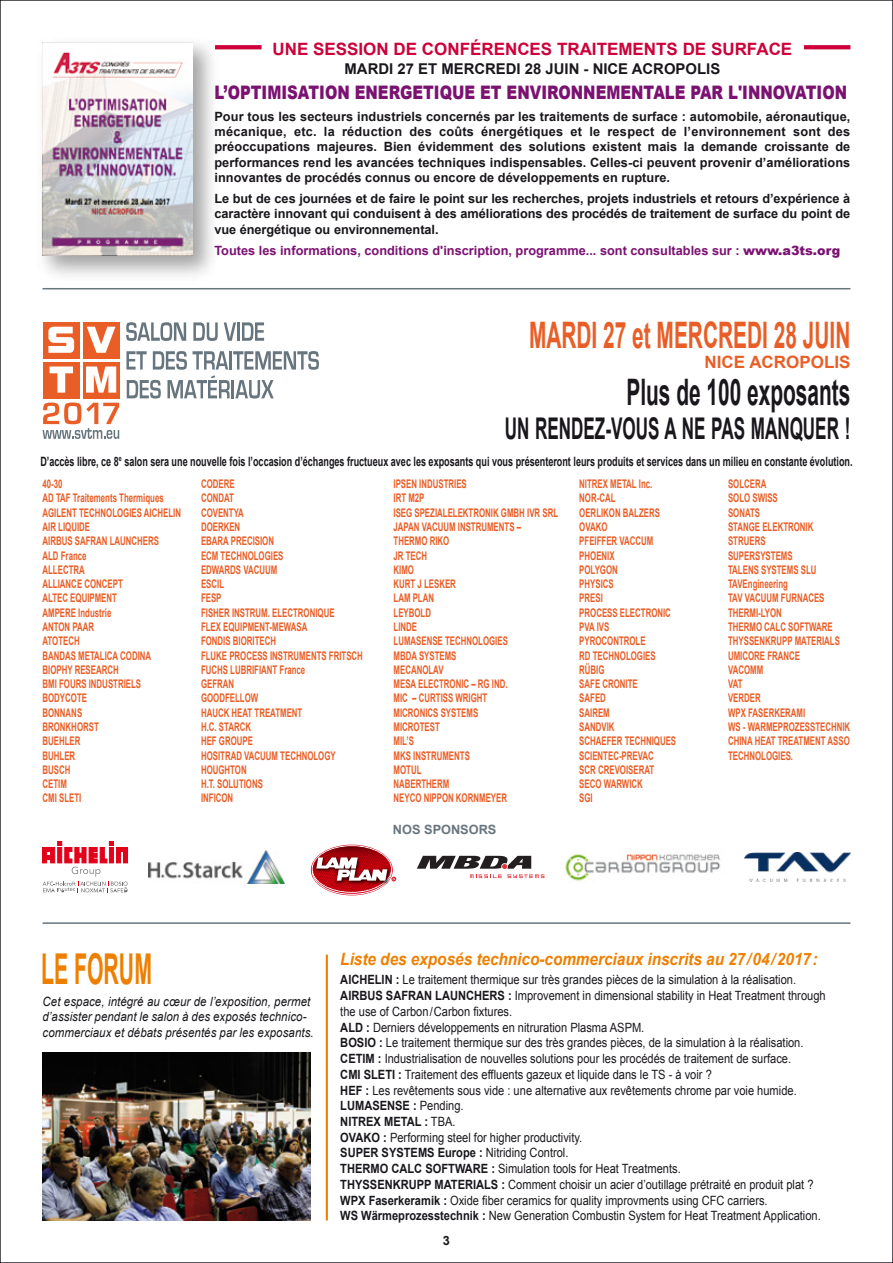
<style>
.page{position:relative;width:893px;height:1263px;background:#fff}
.page>*{position:absolute;margin:0;border:0;box-sizing:border-box;transform-origin:0 0}
.t1{font:700 42.45px "Arial";color:#ee7f00;scale:.5 1}
.t2{font:700 36.6px "Arial";color:#e95e27;scale:.57 1}
.t3{font:700 36.6px "Arial";color:#1a171c;scale:.57 1}
.t4{font:700 29.85px "Arial";color:#1a171c;scale:.57 1}
.t5{font:900 18.6px "Arial";color:#7b1272;scale:.8 1}
.t6{font:italic 700 16.95px "Arial";color:#ee7f00;scale:.9 1}
.t7{font:700 16.95px "Arial";color:#cd0039}
.t8{font:700 16.95px "Arial";color:#e95e27}
.t9{font:700 14.85px "Arial";color:#1a171c}
.t10{font:700 12.9px "Arial";color:#1a171c;scale:.7 1}
.t11{font:12.75px/15.8px "Arial";color:#1a171c;scale:.87 1}
.t12{font:700 12.75px/15.3px "Arial";color:#1a171c;text-align:justify}
.t13{font:italic 12.75px/15.3px "Arial";letter-spacing:.005em;color:#1a171c;scale:.9 1}
.t14{font:700 12.75px "Arial";color:#7b1272}
.t15{font:700 12.75px "Arial";color:#67757e}
.t16{font:700 11.85px/14.2px "Arial";color:#e95e27;scale:.66 1}
.s1{font-weight:900}
.s2{font-weight:700}
</style>
<div class="page">
<img style="left:42px;top:1052px;width:268px;height:168px">
<img style="left:43px;top:51px;width:150px;height:204px">
<hr style="left:43px;top:288px;width:807px;height:1px;background:#67757e">
<hr style="left:43px;top:922px;width:807px;height:2px;background:#67757e">
<div style="left:43px;top:322px;width:36px;height:37px;background:#e95e27"></div>
<svg style="left:48px;top:327px;width:26px;height:26px"></svg>
<div style="left:83px;top:322px;width:36px;height:37px;background:#e95e27"></div>
<div style="left:43px;top:362px;width:36px;height:36px;background:#e95e27"></div>
<div style="left:83px;top:362px;width:36px;height:36px;background:#e95e27"></div>
<svg style="left:87px;top:327px;width:28px;height:26px"></svg>
<svg style="left:50px;top:366px;width:23px;height:27px"></svg>
<svg style="left:86px;top:366px;width:30px;height:27px"></svg>
<svg style="left:126px;top:322px;width:60px;height:19px"></svg>
<svg style="left:193px;top:322px;width:25px;height:19px"></svg>
<svg style="left:224px;top:322px;width:12px;height:19px"></svg>
<hr style="left:237px;top:322px;width:3px;height:19px;background:#67757e">
<svg style="left:242px;top:322px;width:22px;height:19px"></svg>
<svg style="left:126px;top:351px;width:193px;height:47px"></svg>
<svg style="left:43px;top:402px;width:76px;height:37px"></svg>
<img style="left:744px;top:852px;width:106px;height:29px">
<svg style="left:43px;top:841px;width:85px;height:51px"></svg>
<img style="left:565px;top:850px;width:156px;height:33px">
<svg style="left:311px;top:846px;width:85px;height:49px"></svg>
<img style="left:149px;top:850px;width:136px;height:33px">
<svg style="left:417px;top:856px;width:127px;height:22px"></svg>
<hr style="left:326px;top:955px;width:2px;height:265px;background:#ee7f00">
<svg style="left:215px;top:45px;width:47px;height:4px"></svg>
<svg style="left:804px;top:45px;width:46px;height:4px"></svg>
<p class="t7" style="left:273px;top:38px;width:521px">UNE SESSION DE CONFÉRENCES TRAITEMENTS DE SURFACE</p>
<p class="t9" style="left:345px;top:59px;width:377px">MARDI 27 ET MERCREDI 28 JUIN - NICE ACROPOLIS</p>
<p class="t5" style="left:214px;top:79px;width:792px">L’OPTIMISATION ENERGETIQUE ET ENVIRONNEMENTALE PAR L'INNOVATION</p>
<p class="t12" style="left:214px;top:109px;width:637px">Pour tous les secteurs industriels concernés par les traitements de surface : automobile, aéronautique, mécanique, etc. la réduction des coûts énergétiques et le respect de l’environnement sont des préoccupations majeures. Bien évidemment des solutions existent mais la demande croissante de performances rend les avancées techniques indispensables. Celles-ci peuvent provenir d’améliorations innovantes de procédés connus ou encore de développements en rupture.</p>
<p class="t12" style="left:214px;top:191px;width:637px">Le but de ces journées et de faire le point sur les recherches, projets industriels et retours d’expérience à caractère innovant qui conduisent à des améliorations des procédés de traitement de surface du point de vue énergétique ou environnemental.</p>
<p class="t14" style="left:214px;top:242px;width:627px">Toutes les informations, conditions d'inscription, programme... sont consultables sur : <span class="s1">www.a3ts.org</span></p>
<p class="t2" style="left:529px;top:311px;width:565px">MARDI 27 et MERCREDI 28 JUIN</p>
<p class="t8" style="left:705px;top:351px;width:147px">NICE ACROPOLIS</p>
<p class="t3" style="left:626px;top:368px;width:395px">Plus de 100 exposants</p>
<p class="t4" style="left:505px;top:408px;width:608px">UN RENDEZ-VOUS A NE PAS MANQUER !</p>
<p class="t10" style="left:40px;top:452px;width:1162px">D’accès libre, ce 8<sup>e</sup> salon sera une nouvelle fois l’occasion d’échanges fructueux avec les exposants qui vous présenteront leurs produits et services dans un milieu en constante évolution.</p>
<p class="t16" style="left:43px;top:477px;width:211px">40-30<br>AD TAF Traitements Thermiques<br>AGILENT TECHNOLOGIES AICHELIN<br>AIR LIQUIDE<br>AIRBUS SAFRAN LAUNCHERS<br>ALD France<br>ALLECTRA<br>ALLIANCE CONCEPT<br>ALTEC EQUIPMENT<br>AMPERE Industrie<br>ANTON PAAR<br>ATOTECH<br>BANDAS METALICA CODINA<br>BIOPHY RESEARCH<br>BMI FOURS INDUSTRIELS<br>BODYCOTE<br>BONNANS<br>BRONKHORST<br>BUEHLER<br>BUHLER<br>BUSCH<br>CETIM<br>CMI SLETI</p>
<p class="t16" style="left:201px;top:477px;width:247px">CODERE<br>CONDAT<br>COVENTYA<br>DOERKEN<br>EBARA PRECISION<br>ECM TECHNOLOGIES<br>EDWARDS VACUUM<br>ESCIL<br>FESP<br>FISHER INSTRUM. ELECTRONIQUE<br>FLEX EQUIPMENT-MEWASA<br>FONDIS BIORITECH<br>FLUKE PROCESS INSTRUMENTS FRITSCH<br>FUCHS LUBRIFIANT France<br>GEFRAN<br>GOODFELLOW<br>HAUCK HEAT TREATMENT<br>H.C. STARCK<br>HEF GROUPE<br>HOSITRAD VACUUM TECHNOLOGY<br>HOUGHTON<br>H.T. SOLUTIONS<br>INFICON</p>
<p class="t16" style="left:394px;top:477px;width:251px">IPSEN INDUSTRIES<br>IRT M2P<br>ISEG SPEZIALELEKTRONIK GMBH IVR SRL<br>JAPAN VACUUM INSTRUMENTS –<br>THERMO RIKO<br>JR TECH<br>KIMO<br>KURT J LESKER<br>LAM PLAN<br>LEYBOLD<br>LINDE<br>LUMASENSE TECHNOLOGIES<br>MBDA SYSTEMS<br>MECANOLAV<br>MESA ELECTRONIC – RG IND.<br>MIC – CURTISS WRIGHT<br>MICRONICS SYSTEMS<br>MICROTEST<br>MIL’S<br>MKS INSTRUMENTS<br>MOTUL<br>NABERTHERM<br>NEYCO NIPPON KORNMEYER</p>
<p class="t16" style="left:579px;top:477px;width:148px">NITREX METAL Inc.<br>NOR-CAL<br>OERLIKON BALZERS<br>OVAKO<br>PFEIFFER VACCUM<br>PHOENIX<br>POLYGON<br>PHYSICS<br>PRESI<br>PROCESS ELECTRONIC<br>PVA IVS<br>PYROCONTROLE<br>RD TECHNOLOGIES<br>RÜBIG<br>SAFE CRONITE<br>SAFED<br>SAIREM<br>SANDVIK<br>SCHAEFER TECHNIQUES<br>SCIENTEC-PREVAC<br>SCR CREVOISERAT<br>SECO WARWICK<br>SGI</p>
<p class="t16" style="left:728px;top:477px;width:187px">SOLCERA<br>SOLO SWISS<br>SONATS<br>STANGE ELEKTRONIK<br>STRUERS<br>SUPERSYSTEMS<br>TALENS SYSTEMS SLU<br>TAVEngineering<br>TAV VACUUM FURNACES<br>THERMI-LYON<br>THERMO CALC SOFTWARE<br>THYSSENKRUPP MATERIALS<br>UMICORE FRANCE<br>VACOMM<br>VAT<br>VERDER<br>WPX FASERKERAMI<br>WS - WARMEPROZESSTECHNIK<br>CHINA HEAT TREATMENT ASSO<br>TECHNOLOGIES.</p>
<p class="t15" style="left:393px;top:821px;width:105px">NOS SPONSORS</p>
<p class="t1" style="left:41px;top:941px;width:224px">LE FORUM</p>
<p class="t6" style="left:340px;top:948px;width:532px">Liste des exposés technico-commerciaux inscrits au 27/04/2017:</p>
<p class="t11" style="left:340px;top:972px;width:559px"><span class="s2">AICHELIN :</span> Le traitement thermique sur très grandes pièces de la simulation à la réalisation.<br><span class="s2">AIRBUS SAFRAN LAUNCHERS :</span> Improvement in dimensional stability in Heat Treatment through the use of Carbon/Carbon fixtures.<br><span class="s2">ALD :</span> Derniers développements en nitruration Plasma ASPM.<br><span class="s2">BOSIO :</span> Le traitement thermique sur des très grandes pièces, de la simulation à la réalisation.<br><span class="s2">CETIM :</span> Industrialisation de nouvelles solutions pour les procédés de traitement de surface.<br><span class="s2">CMI SLETI :</span> Traitement des effluents gazeux et liquide dans le TS - à voir ?<br><span class="s2">HEF :</span> Les revêtements sous vide : une alternative aux revêtements chrome par voie humide.<br><span class="s2">LUMASENSE :</span> Pending.<br><span class="s2">NITREX METAL :</span> TBA.<br><span class="s2">OVAKO :</span> Performing steel for higher productivity.<br><span class="s2">SUPER SYSTEMS Europe :</span> Nitriding Control.<br><span class="s2">THERMO CALC SOFTWARE :</span> Simulation tools for Heat Treatments.<br><span class="s2">THYSSENKRUPP MATERIALS :</span> Comment choisir un acier d’outillage prétraité en produit plat ?<br><span class="s2">WPX Faserkeramik :</span> Oxide fiber ceramics for quality improvments using CFC carriers.<br><span class="s2">WS Wärmeprozesstechnik :</span> New Generation Combustin System for Heat Treatment Application.</p>
<p class="t13" style="left:43px;top:994px;width:303px">Cet espace, intégré au cœur de l’exposition, permet d’assister pendant le salon à des exposés technico&shy;commerciaux et débats présentés par les exposants.</p>
<p class="t12" style="left:443px;top:1233px;width:9px">3</p>
</div>
